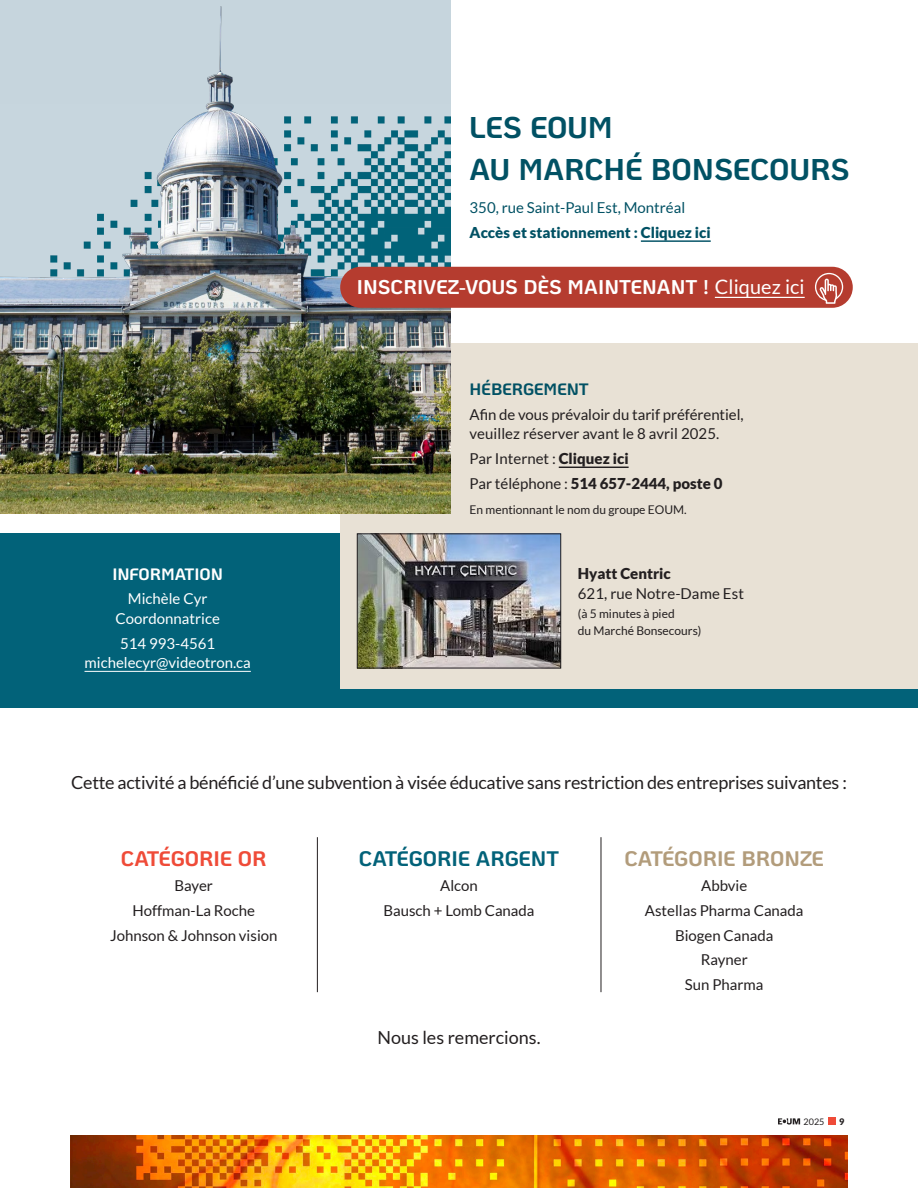
<style>
.page{position:relative;width:918px;height:1188px;background:#fff}
.page>*{position:absolute;margin:0;border:0;box-sizing:border-box;transform-origin:0 0}
.t1{font:700 30px/42px "Ko Ho";color:#015164}
.t2{font:700 21px "Ko Ho";color:#026279}
.t3{font:700 21px "Ko Ho";color:#b29c7b}
.t4{font:700 21px "Ko Ho";color:#ef4b38}
.t5{font:700 19.8px "Ko Ho";letter-spacing:.005em;color:#fff}
.t6{font:18px "Lato";letter-spacing:-.015em;color:#231f20}
.t7{font:700 16.5px "Ko Ho";color:#015164}
.t8{font:700 16.5px "Ko Ho";color:#fff}
.t9{font:15px/24.9px "Lato";color:#231f20;text-align:center}
.t10{font:900 15px/24.9px "Lato";color:#231f20}
.t11{font:15px/19.5px "Lato";color:#fff;text-align:center}
.t12{font:900 15px "Lato";color:#015164}
.t13{font:15px "Lato";color:#015164}
.t14{font:12px/16.5px "Lato";color:#231f20}
.t15{font:9px "Lato";color:#231f20}
.t16{font:900 9px "Lato";color:#231f20}
.s1{font-family:"Lato";font-weight:400}
.s2{font-weight:400}
</style>
<div class="page">
<div style="left:0;top:534px;width:918px;height:174px;background:#026279"></div>
<div style="left:340px;top:343px;width:578px;height:345px;background:#e8e1d5"></div>
<hr style="left:641px;top:240px;width:70px;height:2px;background:#015164">
<hr style="left:559px;top:467px;width:70px;height:1px;background:#231f20">
<img style="left:359px;top:536px;width:200px;height:130px">
<div style="left:357px;top:534px;width:204px;height:134px;border:1px solid #231f20"></div>
<img style="left:0;top:0;width:450px;height:514px">
<div style="left:340px;top:267px;width:513px;height:41px;background:#b53c2f;border-radius:21px"></div>
<hr style="left:715px;top:297px;width:90px;height:1px;background:#fff">
<svg style="left:815px;top:273px;width:28px;height:31px"></svg>
<hr style="left:85px;top:671px;width:166px;height:1px;background:#fff">
<hr style="left:317px;top:837px;width:1px;height:155px;background:#231f20">
<hr style="left:601px;top:837px;width:1px;height:155px;background:#231f20">
<img style="left:70px;top:1136px;width:778px;height:52px">
<svg style="left:778px;top:1118px;width:22px;height:7px"></svg>
<div style="left:828px;top:1117px;width:8px;height:8px;background:#ef4b38"></div>
<h1 class="t1" style="left:470px;top:106px;width:381px">LES EOUM<br>AU MARCHÉ BONSECOURS</h1>
<p class="t13" style="left:470px;top:199px;width:217px">350, rue Saint-Paul Est, Montréal</p>
<p class="t12" style="left:470px;top:224px;width:243px">Accès et stationnement : Cliquez ici</p>
<h3 class="t5" style="left:357px;top:271px;width:449px">INSCRIVEZ-VOUS DÈS MAINTENANT ! <span class="s1">Cliquez ici</span></h3>
<p class="t8" style="left:112px;top:560px;width:112px">INFORMATION</p>
<p class="t11" style="left:116px;top:589px;width:106px">Michèle Cyr<br>Coordonnatrice</p>
<p class="t11" style="left:85px;top:634px;width:168px">514 993-4561 michelecyr@videotron.ca</p>
<p class="t7" style="left:470px;top:375px;width:121px">HÉBERGEMENT</p>
<p class="t9" style="left:470px;top:405px;width:276px;line-height:19.5px;text-align:left">Afin de vous prévaloir du tarif préférentiel, veuillez réserver avant le 8 avril 2025.</p>
<p class="t10" style="left:470px;top:446px;width:254px"><span class="s2">Par Internet :</span> Cliquez ici<br><span class="s2">Par téléphone :</span> 514 657-2444, poste 0</p>
<p class="t14" style="left:470px;top:501px;width:219px">En mentionnant le nom du groupe EOUM.</p>
<p class="t10" style="left:578px;top:561px;width:95px">Hyatt Centric</p>
<p class="t9" style="left:578px;top:581px;width:168px">621, rue Notre-Dame Est</p>
<p class="t14" style="left:578px;top:606px;width:125px">(à 5 minutes à pied<br>du Marché Bonsecours)</p>
<p class="t6" style="left:71px;top:773px;width:777px">Cette activité a bénéficié d’une subvention à visée éducative sans restriction des entreprises suivantes :</p>
<h2 class="t4" style="left:121px;top:841px;width:147px">CATÉGORIE OR</h2>
<p class="t9" style="left:110px;top:873px;width:169px">Bayer<br>Hoffman-La Roche<br>Johnson &amp; Johnson vision</p>
<h2 class="t2" style="left:359px;top:841px;width:202px">CATÉGORIE ARGENT</h2>
<p class="t9" style="left:383px;top:873px;width:153px">Alcon<br>Bausch + Lomb Canada</p>
<p class="t6" style="left:377px;top:1027px;width:165px">Nous les remercions.</p>
<h2 class="t3" style="left:625px;top:841px;width:201px">CATÉGORIE BRONZE</h2>
<p class="t9" style="left:645px;top:873px;width:160px">Abbvie<br>Astellas Pharma Canada<br>Biogen Canada<br>Rayner<br>Sun Pharma</p>
<p class="t15" style="left:804px;top:1116px;width:22px">2025</p>
<p class="t16" style="left:839px;top:1116px;width:7px">9</p>
</div>
